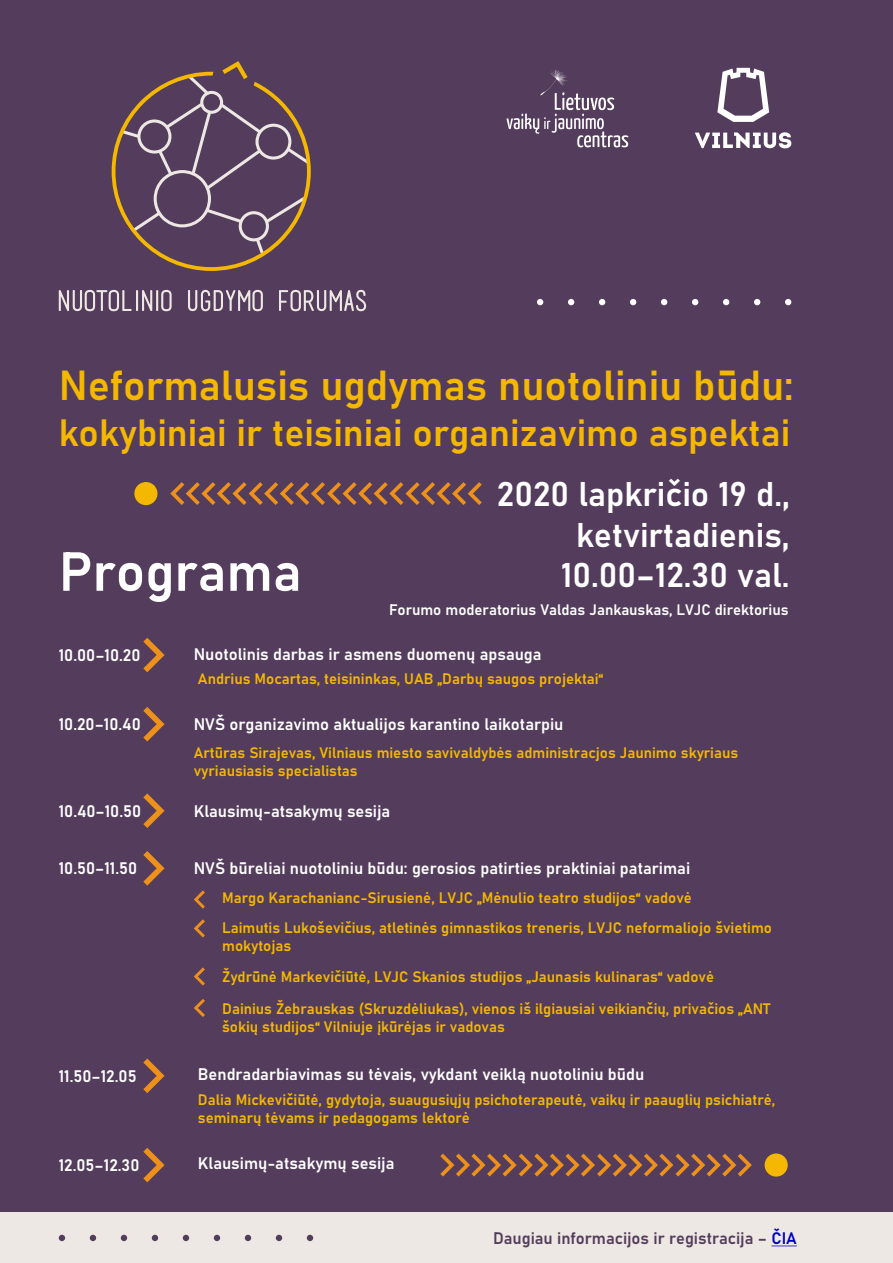
<style>
.page{position:relative;width:893px;height:1263px;background:#543d5c}
.page>*{position:absolute;margin:0;border:0;box-sizing:border-box;transform-origin:0 0}
.t1{font:54.15px "Bahnschrift";color:#fff}
.t2{font:41.4px "Bahnschrift";color:#f5b800}
.t3{font:37.5px "Bahnschrift";color:#f5b800}
.t4{font:33.9px/40.7px "Bahnschrift";color:#fff;text-align:right}
.t5{font:16.5px "Bahnschrift";color:#fff}
.t6{font:16.5px "Bahnschrift";color:#543d5c}
.t7{font:15px/18px "Bahnschrift";color:#f5b800}
.t8{font:15px "Bahnschrift";color:#fff}
.s1{color:#0000c4}
</style>
<div class="page">
<svg style="left:59px;top:290px;width:307px;height:21px"></svg>
<svg style="left:112px;top:61px;width:199px;height:210px"></svg>
<svg style="left:506px;top:70px;width:122px;height:77px"></svg>
<svg style="left:695px;top:132px;width:96px;height:16px"></svg>
<svg style="left:717px;top:68px;width:52px;height:54px"></svg>
<div style="left:134px;top:482px;width:23px;height:23px;background:#f5b800;border-radius:50%"></div>
<svg style="left:170px;top:482px;width:312px;height:23px"></svg>
<div style="left:765px;top:1153px;width:23px;height:23px;background:#f5b800;border-radius:50%"></div>
<svg style="left:440px;top:1153px;width:312px;height:23px"></svg>
<svg style="left:143px;top:638px;width:22px;height:34px"></svg>
<svg style="left:143px;top:707px;width:22px;height:34px"></svg>
<svg style="left:143px;top:793px;width:22px;height:35px"></svg>
<svg style="left:143px;top:851px;width:22px;height:34px"></svg>
<svg style="left:143px;top:1058px;width:22px;height:35px"></svg>
<svg style="left:143px;top:1148px;width:22px;height:34px"></svg>
<svg style="left:194px;top:890px;width:11px;height:19px"></svg>
<svg style="left:194px;top:919px;width:11px;height:18px"></svg>
<svg style="left:194px;top:999px;width:11px;height:18px"></svg>
<svg style="left:194px;top:967px;width:11px;height:18px"></svg>
<div style="left:0;top:1213px;width:893px;height:50px;background:#ede8e3"></div>
<svg style="left:771px;top:1245px;width:26px;height:1px"></svg>
<svg style="left:59px;top:1235px;width:254px;height:6px"></svg>
<svg style="left:537px;top:299px;width:254px;height:6px"></svg>
<h2 class="t2" style="left:59px;top:367px;width:736px">Neformalusis ugdymas nuotoliniu bûdu:</h2>
<h3 class="t3" style="left:59px;top:416px;width:733px">kokybiniai ir teisiniai organizavimo aspektai</h3>
<h3 class="t4" style="left:497px;top:476px;width:294px">2020 lapkrièio 19 d., ketvirtadienis,</h3>
<h1 class="t1" style="left:59px;top:548px;width:245px">Programa</h1>
<h3 class="t4" style="left:561px;top:557px;width:230px">10.00–12.30 val.</h3>
<p class="t8" style="left:389px;top:603px;width:401px">Forumo moderatorius Valdas Jankauskas, LVJC direktorius</p>
<p class="t5" style="left:59px;top:648px;width:83px">10.00–10.20</p>
<p class="t5" style="left:194px;top:647px;width:349px">Nuotolinis darbas ir asmens duomenø apsauga</p>
<p class="t7" style="left:198px;top:670px;width:407px">Andrius Mocartas, teisininkas, UAB „Darbø saugos projektai“</p>
<p class="t5" style="left:59px;top:717px;width:84px">10.20–10.40</p>
<p class="t5" style="left:194px;top:717px;width:371px">NVÐ organizavimo aktualijos karantino laikotarpiu</p>
<p class="t7" style="left:194px;top:744px;width:546px">Artûras Sirajevas, Vilniaus miesto savivaldybës administracjos Jaunimo skyriaus vyriausiasis specialistas</p>
<p class="t5" style="left:59px;top:803px;width:84px">10.40–10.50</p>
<p class="t5" style="left:194px;top:804px;width:198px">Klausimø-atsakymø sesija</p>
<p class="t5" style="left:59px;top:861px;width:80px">10.50–11.50</p>
<p class="t5" style="left:194px;top:861px;width:498px">NVÐ bûreliai nuotoliniu bûdu: gerosios patirties praktiniai patarimai</p>
<p class="t7" style="left:222px;top:884px;width:551px;line-height:29.4px">Margo Karachanianc-Sirusienë, LVJC „Mënulio teatro studijos“ vadovë<br>Laimutis Lukoðevièius, atletinës gimnastikos treneris, LVJC neformaliojo ðvietimo</p>
<p class="t7" style="left:222px;top:931px;width:550px;line-height:31.3px">mokytojas<br>Þydrûnë Markevièiûtë, LVJC Skanios studijos „Jaunasis kulinaras“ vadovë<br>Dainius Þebrauskas (Skruzdëliukas), vienos ið ilgiausiai veikianèiø, privaèios „ANT</p>
<p class="t7" style="left:222px;top:1018px;width:284px">ðokiø studijos“ Vilniuje ákûrëjas ir vadovas</p>
<p class="t5" style="left:59px;top:1068px;width:79px">11.50–12.05</p>
<p class="t5" style="left:198px;top:1067px;width:448px">Bendradarbiavimas su tëvais, vykdant veiklà nuotoliniu bûdu</p>
<p class="t7" style="left:198px;top:1091px;width:579px">Dalia Mickevièiûtë, gydytoja, suaugusiøjø psichoterapeutë, vaikø ir paaugliø psichiatrë, seminarø tëvams ir pedagogams lektorë</p>
<p class="t5" style="left:59px;top:1158px;width:82px">12.05–12.30</p>
<p class="t5" style="left:198px;top:1156px;width:198px">Klausimø-atsakymø sesija</p>
<p class="t6" style="left:493px;top:1231px;width:305px">Daugiau informacijos ir registracija – <span class="s1">ÈIA</span></p>
</div>
